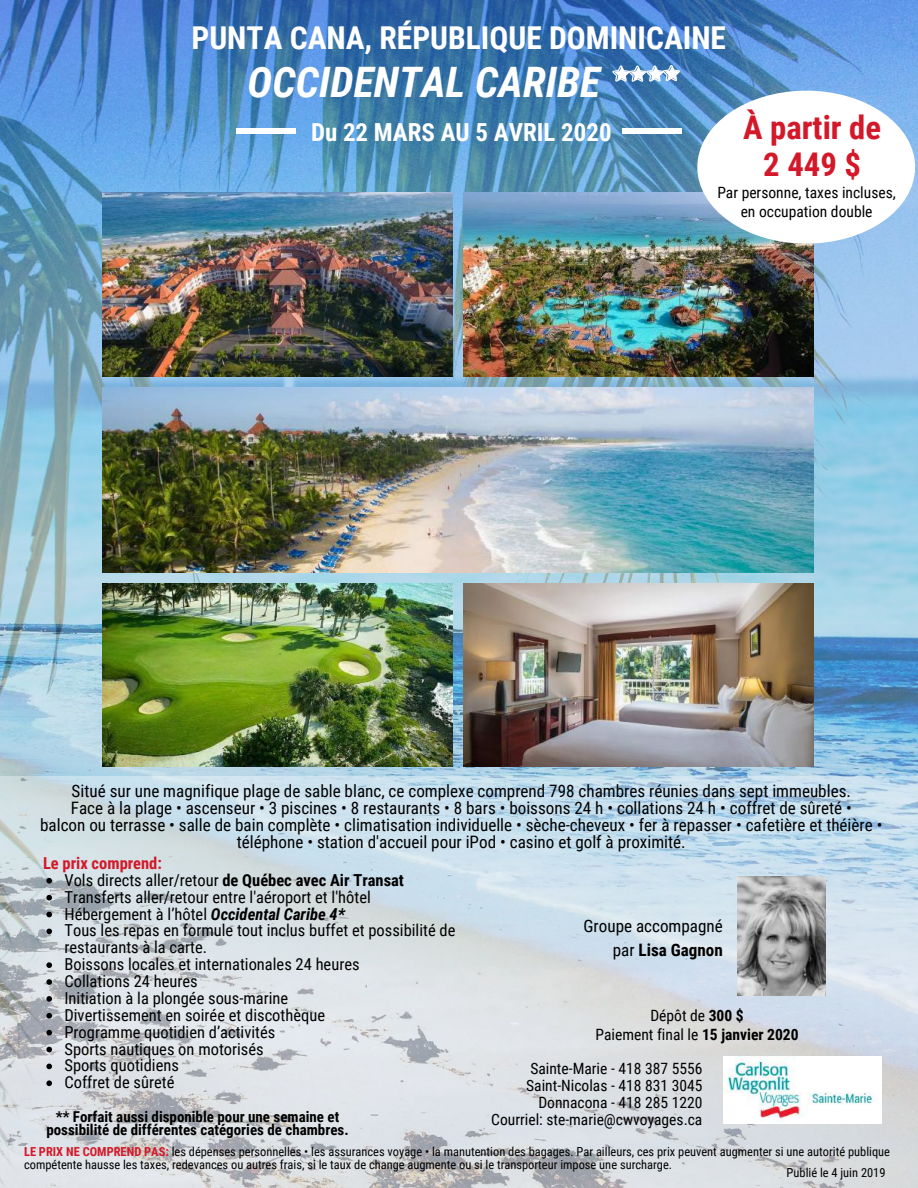
<style>
.page{position:relative;width:918px;height:1188px;background:#fff}
.page>*{position:absolute;margin:0;border:0;box-sizing:border-box;transform-origin:0 0}
.t1{font:italic 700 42px "Roboto Condensed";color:#fff}
.t2{font:700 32.7px/37.2px "Roboto Condensed";color:#d31829;text-align:center}
.t3{font:700 31.5px "Roboto Condensed";color:#fff}
.t4{font:700 24.9px "Roboto Condensed";color:#fff}
.t5{font:17.1px/16.8px "Roboto Condensed";color:#000;text-align:right}
.t6{font:16.5px/16.8px "Roboto Condensed";color:#000}
.t7{font:15.6px/16.8px "Roboto Condensed";color:#000;text-align:center}
.t8{font:700 15px/13.5px "Roboto Condensed";color:#000;text-align:center}
.t9{font:12.45px/12.3px "Roboto Condensed";color:#000}
.s1{font-weight:700;color:#d31829}
.s2{font-weight:700}
.s3{font-weight:700;font-style:italic}
</style>
<div class="page">
<img style="left:0;top:1px;width:918px;height:775px">
<svg style="left:0;top:776px;width:918px;height:412px;background:#d1dbe2"></svg>
<img style="left:737px;top:877px;width:88px;height:118px">
<img style="left:103px;top:193px;width:350px;height:183px">
<img style="left:464px;top:193px;width:350px;height:183px">
<img style="left:103px;top:388px;width:711px;height:184px">
<img style="left:103px;top:583px;width:350px;height:184px">
<img style="left:464px;top:583px;width:350px;height:184px">
<svg style="left:697px;top:91px;width:218px;height:153px"></svg>
<svg style="left:612px;top:65px;width:68px;height:17px"></svg>
<svg style="left:46px;top:878px;width:6px;height:6px"></svg>
<svg style="left:46px;top:895px;width:6px;height:5px"></svg>
<svg style="left:46px;top:912px;width:6px;height:5px"></svg>
<svg style="left:46px;top:929px;width:6px;height:5px"></svg>
<svg style="left:46px;top:962px;width:6px;height:6px"></svg>
<svg style="left:46px;top:979px;width:6px;height:6px"></svg>
<svg style="left:46px;top:996px;width:6px;height:6px"></svg>
<svg style="left:46px;top:1013px;width:6px;height:6px"></svg>
<svg style="left:46px;top:1030px;width:6px;height:5px"></svg>
<svg style="left:46px;top:1047px;width:6px;height:5px"></svg>
<svg style="left:46px;top:1064px;width:6px;height:5px"></svg>
<svg style="left:46px;top:1080px;width:6px;height:6px"></svg>
<img style="left:723px;top:1056px;width:159px;height:68px">
<div style="left:236px;top:128px;width:60px;height:5px;background:#fff"></div>
<div style="left:622px;top:128px;width:60px;height:5px;background:#fff"></div>
<h3 class="t3" style="left:191px;top:20px;width:536px">PUNTA CANA, RÉPUBLIQUE DOMINICAINE</h3>
<h1 class="t1" style="left:248px;top:58px;width:354px">OCCIDENTAL CARIBE</h1>
<h3 class="t4" style="left:311px;top:118px;width:302px">Du 22 MARS AU 5 AVRIL 2020</h3>
<h2 class="t2" style="left:743px;top:109px;width:139px">À partir de<br>2 449 $</h2>
<p class="t7" style="left:717px;top:183px;width:180px;line-height:19.2px">Par personne, taxes incluses, en occupation double</p>
<p class="t5" style="left:40px;top:783px;width:844px;text-align:center">Situé sur une magnifique plage de sable blanc, ce complexe comprend 798 chambres réunies dans sept immeubles.<br>Face à la plage • ascenseur • 3 piscines • 8 restaurants • 8 bars • boissons 24 h • collations 24 h • coffret de sûreté •<br>balcon ou terrasse • salle de bain complète • climatisation individuelle • sèche-cheveux • fer à repasser • cafetière et théière • téléphone • station d'accueil pour iPod • casino et golf à proximité.</p>
<p class="t6" style="left:64px;top:855px;width:392px;text-indent:-21px"><span class="s1">Le prix comprend:<br></span>Vols directs aller/retour <span class="s2">de Québec avec Air Transat </span>Transferts aller/retour entre l'aéroport et l'hôtel Hébergement à l’hôtel <span class="s3">Occidental Caribe 4*<br></span>Tous les repas en formule tout inclus buffet et possibilité de restaurants à la carte.<br>Boissons locales et internationales 24 heures<br>Collations 24 heures<br>Initiation à la plongée sous-marine<br>Divertissement en soirée et discothèque<br>Programme quotidien d’activités<br>Sports nautiques on motorisés<br>Sports quotidiens<br>Coffret de sûreté</p>
<p class="t5" style="left:584px;top:914px;width:141px;line-height:23.7px">Groupe accompagné par <span class="s2">Lisa Gagnon</span></p>
<p class="t7" style="left:595px;top:1006px;width:205px;line-height:19.2px">Dépôt de <span class="s2">300 $<br></span>Paiement final le <span class="s2">15 janvier 2020</span></p>
<p class="t7" style="left:491px;top:1060px;width:213px;text-align:right">Sainte-Marie - 418 387 5556<br>Saint-Nicolas - 418 831 3045<br>Donnacona - 418 285 1220<br>Courriel: ste-marie@cwvoyages.ca</p>
<p class="t9" style="left:24px;top:1146px;width:868px"><span class="s1">LE PRIX NE COMPREND PAS:</span> les dépenses personnelles • les assurances voyage • la manutention des bagages. Par ailleurs, ces prix peuvent augmenter si une autorité publique compétente hausse les taxes, redevances ou autres frais, si le taux de change augmente ou si le transporteur impose une surcharge.</p>
<p class="t8" style="left:46px;top:1110px;width:304px">** Forfait aussi disponible pour une semaine et possibilité de différentes catégories de chambres.</p>
<p class="t9" style="left:787px;top:1167px;width:100px">Publié le 4 juin 2019</p>
</div>
